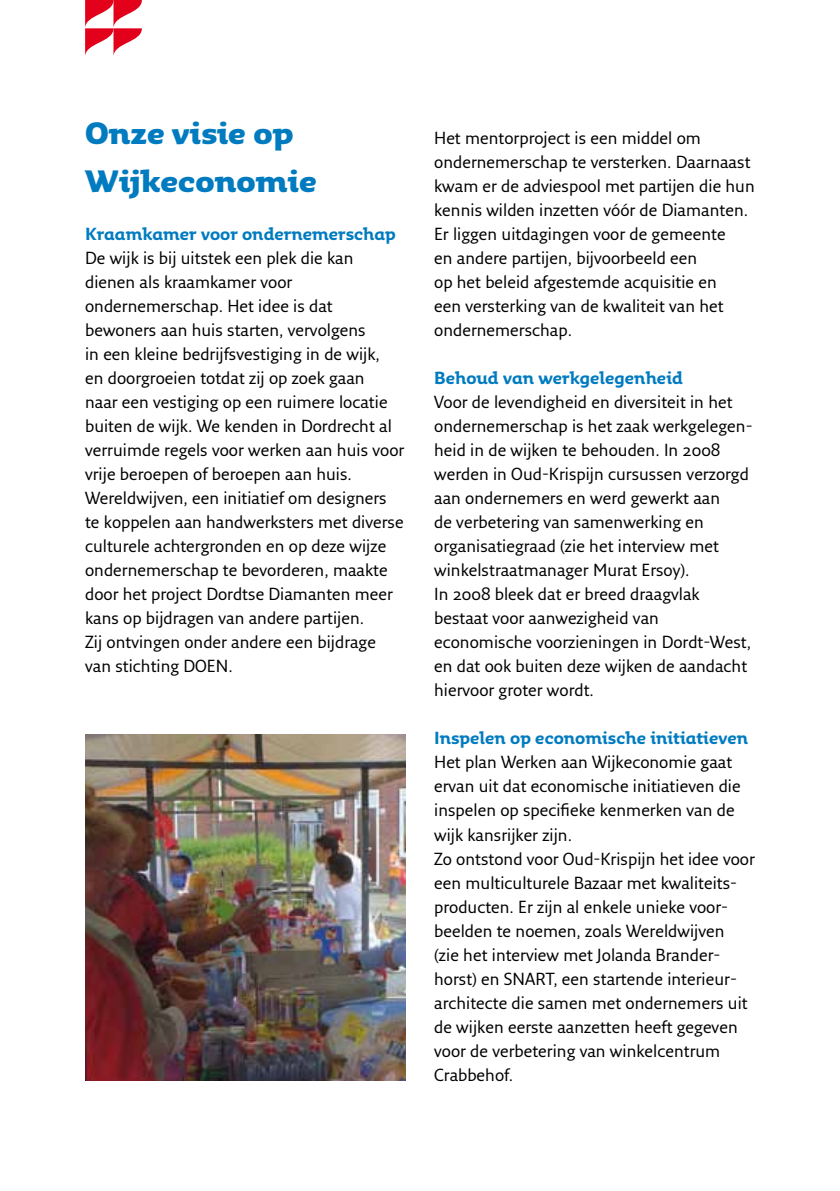
<style>
.page{position:relative;width:840px;height:1191px;background:#fff}
.page>*{position:absolute;margin:0;border:0;box-sizing:border-box;transform-origin:0 0}
.t1{font:900 30px/48px "Fresco Inf Sans";color:#007bc0}
.t2{font:17px/24px "Fresco Sans";color:#000}
.t3{font:700 17px "Fresco Inf Sans";color:#007bc0}
</style>
<div class="page">
<svg style="left:85px;top:0;width:57px;height:56px"></svg>
<img style="left:85px;top:734px;width:320px;height:346px">
<h1 class="t1" style="left:85px;top:108px;width:233px">Onze visie op<br>Wijkeconomie</h1>
<p class="t3" style="left:85px;top:223px;width:312px">Kraamkamer voor ondernemerschap</p>
<p class="t2" style="left:85px;top:246px;width:320px">De wijk is bij uitstek een plek die kan dienen als kraamkamer voor ondernemerschap. Het idee is dat bewoners aan huis starten, vervolgens<br>in een kleine bedrijfsvestiging in de wijk,<br>en doorgroeien totdat zij op zoek gaan<br>naar een vestiging op een ruimere locatie buiten de wijk. We kenden in Dordrecht al verruimde regels voor werken aan huis voor vrije beroepen of beroepen aan huis.<br>Wereldwijven, een initiatief om designers te koppelen aan handwerksters met diverse culturele achtergronden en op deze wijze ondernemerschap te bevorderen, maakte door het project Dordtse Diamanten meer kans op bijdragen van andere partijen.<br>Zij ontvingen onder andere een bijdrage van stichting DOEN.</p>
<p class="t2" style="left:434px;top:126px;width:322px">Het mentorproject is een middel om ondernemerschap te versterken. Daarnaast kwam er de adviespool met partijen die hun kennis wilden inzetten vóór de Diamanten.<br>Er liggen uitdagingen voor de gemeente<br>en andere partijen, bijvoorbeeld een<br>op het beleid afgestemde acquisitie en<br>een versterking van de kwaliteit van het ondernemerschap.</p>
<p class="t3" style="left:434px;top:367px;width:250px">Behoud van werkgelegenheid</p>
<p class="t2" style="left:434px;top:390px;width:320px">Voor de levendigheid en diversiteit in het ondernemerschap is het zaak werkgelegen&shy;heid in de wijken te behouden. In 2008 werden in Oud-Krispijn cursussen verzorgd aan ondernemers en werd gewerkt aan<br>de verbetering van samenwerking en organisatiegraad (zie het interview met winkelstraatmanager Murat Ersoy).<br>In 2008 bleek dat er breed draagvlak bestaat voor aanwezigheid van economische voorzieningen in Dordt-West, en dat ook buiten deze wijken de aandacht hiervoor groter wordt.</p>
<p class="t3" style="left:434px;top:727px;width:315px">Inspelen op economische initiatieven</p>
<p class="t2" style="left:434px;top:750px;width:322px">Het plan Werken aan Wijkeconomie gaat ervan uit dat economische initiatieven die inspelen op specifieke kenmerken van de wijk kansrijker zijn.<br>Zo ontstond voor Oud-Krispijn het idee voor een multiculturele Bazaar met kwaliteits&shy;producten. Er zijn al enkele unieke voor&shy;beelden te noemen, zoals Wereldwijven<br>(zie het interview met Jolanda Brander&shy;horst) en SNART, een startende interieur&shy;architecte die samen met ondernemers uit de wijken eerste aanzetten heeft gegeven voor de verbetering van winkelcentrum Crabbehof.</p>
</div>
